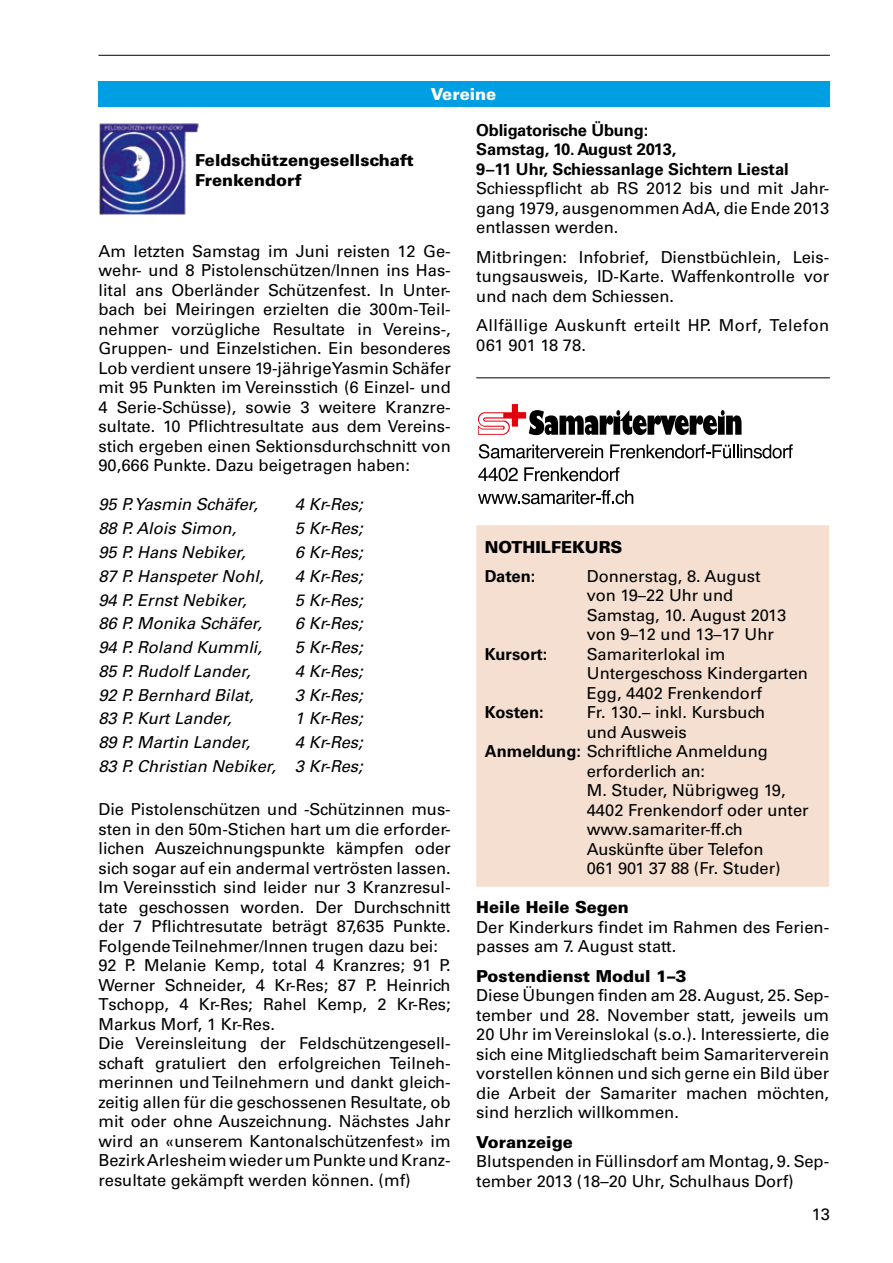
<style>
.page{position:relative;width:893px;height:1263px;background:#fff}
.page>*{position:absolute;margin:0;border:0;box-sizing:border-box;transform-origin:0 0}
.t1{font:16.5px/19.5px "Univers";color:#000}
.t2{font:italic 16.5px/23.7px "Univers";color:#000;text-align:right}
.t3{font:700 16.5px/19.5px "Univers CE";letter-spacing:-.01em;color:#000}
.t4{font:900 16.5px/19.5px "Univers";color:#000}
.t5{font:16.5px/19.5px "Univers";letter-spacing:.02em;color:#000}
.t6{font:900 16.5px "Univers";color:#fff}
.s1{font-family:"Univers CE";font-weight:700}
</style>
<div class="page">
<hr style="left:98px;top:55px;width:732px;height:1px;background:#000">
<div style="left:98px;top:81px;width:731px;height:25px;background:#009ee3"></div>
<img style="left:99px;top:123px;width:100px;height:92px">
<div style="left:476px;top:525px;width:353px;height:362px;background:#f4dfd0"></div>
<svg style="left:478px;top:404px;width:263px;height:31px"></svg>
<svg style="left:479px;top:444px;width:124px;height:14px"></svg>
<svg style="left:610px;top:444px;width:183px;height:14px"></svg>
<svg style="left:478px;top:468px;width:40px;height:13px"></svg>
<svg style="left:524px;top:467px;width:95px;height:14px"></svg>
<svg style="left:478px;top:490px;width:155px;height:14px"></svg>
<hr style="left:476px;top:377px;width:354px;height:1px;background:#000">
<p class="t6" style="left:431px;top:83px;width:67px">Vereine</p>
<p class="t4" style="left:195px;top:151px;width:220px">Feldschützengesellschaft<br>Frenkendorf</p>
<p class="t1" style="left:98px;top:241px;width:354px;text-align:justify">Am letzten Samstag im Juni reisten 12 Ge&shy;wehr- und 8 Pistolenschützen/Innen ins Has&shy;lital ans Oberländer Schützenfest. In Unter&shy;bach bei Meiringen erzielten die 300m-Teil&shy;nehmer vorzügliche Resultate in Vereins-, Gruppen- und Einzelstichen. Ein besonderes Lob verdient unsere 19-jährige Yasmin Schäfer mit 95 Punkten im Vereinsstich (6 Einzel- und 4 Serie-Schüsse), sowie 3 weitere Kranzre&shy;sultate. 10 Pflichtresultate aus dem Vereins&shy;stich ergeben einen Sektionsdurchschnitt von 90,666 Punkte. Dazu beigetragen haben:</p>
<p class="t2" style="left:98px;top:493px;width:161px">95 P. Yasmin Schäfer,</p>
<p class="t2" style="left:295px;top:493px;width:69px">4 Kr-Res;</p>
<p class="t2" style="left:98px;top:517px;width:139px">88 P. Alois Simon,</p>
<p class="t2" style="left:295px;top:517px;width:69px">5 Kr-Res;</p>
<p class="t2" style="left:98px;top:540px;width:149px">95 P. Hans Nebiker,</p>
<p class="t2" style="left:295px;top:540px;width:69px">6 Kr-Res;</p>
<p class="t2" style="left:98px;top:564px;width:167px">87 P. Hanspeter Nohl,</p>
<p class="t2" style="left:295px;top:564px;width:69px">4 Kr-Res;</p>
<p class="t2" style="left:98px;top:588px;width:150px">94 P. Ernst Nebiker,</p>
<p class="t2" style="left:295px;top:588px;width:69px">5 Kr-Res;</p>
<p class="t2" style="left:98px;top:612px;width:165px">86 P. Monika Schäfer,</p>
<p class="t2" style="left:295px;top:612px;width:69px">6 Kr-Res;</p>
<p class="t2" style="left:98px;top:635px;width:165px">94 P. Roland Kummli,</p>
<p class="t2" style="left:295px;top:635px;width:69px">5 Kr-Res;</p>
<p class="t2" style="left:98px;top:659px;width:154px">85 P. Rudolf Lander,</p>
<p class="t2" style="left:295px;top:659px;width:69px">4 Kr-Res;</p>
<p class="t2" style="left:98px;top:683px;width:157px">92 P. Bernhard Bilat,</p>
<p class="t2" style="left:295px;top:683px;width:69px">3 Kr-Res;</p>
<p class="t2" style="left:98px;top:707px;width:135px">83 P. Kurt Lander,</p>
<p class="t2" style="left:295px;top:707px;width:69px">1 Kr-Res;</p>
<p class="t2" style="left:98px;top:730px;width:154px">89 P. Martin Lander,</p>
<p class="t2" style="left:98px;top:730px;width:266px">4 Kr-Res;<br>83 P. Christian Nebiker, 3 Kr-Res;</p>
<p class="t1" style="left:98px;top:800px;width:354px">Die Pistolenschützen und -Schützinnen mus&shy;sten in den 50m-Stichen hart um die erforder&shy;lichen Auszeichnungspunkte kämpfen oder sich sogar auf ein andermal vertrösten lassen.<br>Im Vereinsstich sind leider nur 3 Kranzresul&shy;tate geschossen worden. Der Durchschnitt der 7 Pflichtresutate beträgt 87,635 Punkte.<br>Folgende Teilnehmer/Innen trugen dazu bei:<br>92 P. Melanie Kemp, total 4 Kranzres; 91 P.<br>Werner Schneider, 4 Kr-Res; 87 P. Heinrich Tschopp, 4 Kr-Res; Rahel Kemp, 2 Kr-Res; Markus Morf, 1 Kr-Res.<br>Die Vereinsleitung der Feldschützengesell&shy;schaft gratuliert den erfolgreichen Teilneh&shy;merinnen und Teilnehmern und dankt gleich&shy;zeitig allen für die geschossenen Resultate, ob mit oder ohne Auszeichnung. Nächstes Jahr wird an «unserem Kantonalschützenfest» im Bezirk Arlesheim wieder um Punkte und Kranz&shy;resultate gekämpft werden können. (mf)</p>
<p class="t3" style="left:476px;top:121px;width:314px">Obligatorische Übung:<br>Samstag, 10. August 2013,<br>9–11 Uhr, Schiessanlage Sichtern Liestal</p>
<p class="t1" style="left:476px;top:179px;width:354px;text-align:justify">Schiesspflicht ab RS 2012 bis und mit Jahr&shy;gang 1979, ausgenommen AdA, die Ende 2013 entlassen werden.</p>
<p class="t1" style="left:476px;top:247px;width:354px;text-align:justify">Mitbringen: Infobrief, Dienstbüchlein, Leis&shy;tungsausweis, ID-Karte. Waffenkontrolle vor und nach dem Schiessen.</p>
<p class="t5" style="left:476px;top:315px;width:354px">Allfällige Auskunft erteilt HP. Morf, Telefon<br>061 901 18 78.</p>
<p class="t4" style="left:485px;top:537px;width:139px">NOTHILFEKURS</p>
<p class="t3" style="left:485px;top:567px;width:52px">Daten:</p>
<p class="t1" style="left:587px;top:566px;width:201px">Donnerstag, 8. August von 19–22 Uhr und<br>Samstag, 10. August 2013 von 9–12 und 13–17 Uhr</p>
<p class="t3" style="left:485px;top:645px;width:64px">Kursort:</p>
<p class="t1" style="left:587px;top:644px;width:223px">Samariterlokal im<br>Untergeschoss Kindergarten<br>Egg, 4402 Frenkendorf</p>
<p class="t3" style="left:485px;top:703px;width:61px">Kosten:</p>
<p class="t1" style="left:587px;top:703px;width:180px">Fr. 130.– inkl. Kursbuch</p>
<p class="t1" style="left:587px;top:722px;width:102px">und Ausweis</p>
<p class="t1" style="left:485px;top:742px;width:285px"><span class="s1">Anmeldung:</span> Schriftliche Anmeldung</p>
<p class="t1" style="left:587px;top:761px;width:120px">erforderlich an:</p>
<p class="t1" style="left:587px;top:781px;width:200px">M. Studer, Nübrigweg 19,</p>
<p class="t1" style="left:587px;top:800px;width:223px">4402 Frenkendorf oder unter</p>
<p class="t1" style="left:587px;top:820px;width:157px">www.samariter-ff.ch</p>
<p class="t1" style="left:587px;top:839px;width:178px">Auskünfte über Telefon</p>
<p class="t1" style="left:587px;top:859px;width:195px">061 901 37 88 (Fr. Studer)</p>
<p class="t4" style="left:476px;top:898px;width:154px">Heile Heile Segen</p>
<p class="t1" style="left:476px;top:917px;width:354px">Der Kinderkurs findet im Rahmen des Ferien&shy;passes am 7. August statt.</p>
<p class="t4" style="left:476px;top:966px;width:212px">Postendienst Modul 1–3</p>
<p class="t1" style="left:476px;top:986px;width:354px;text-align:justify">Diese Übungen finden am 28. August, 25. Sep&shy;tember und 28. November statt, jeweils um 20 Uhr im Vereinslokal (s.o.). Interessierte, die sich eine Mitgliedschaft beim Samariterverein vorstellen können und sich gerne ein Bild über die Arbeit der Samariter machen möchten, sind herzlich willkommen.</p>
<p class="t4" style="left:476px;top:1132px;width:98px">Voranzeige</p>
<p class="t1" style="left:476px;top:1151px;width:354px">Blutspenden in Füllinsdorf am Montag, 9. Sep&shy;tember 2013 (18–20 Uhr, Schulhaus Dorf)</p>
<p class="t1" style="left:812px;top:1205px;width:20px">13</p>
</div>
